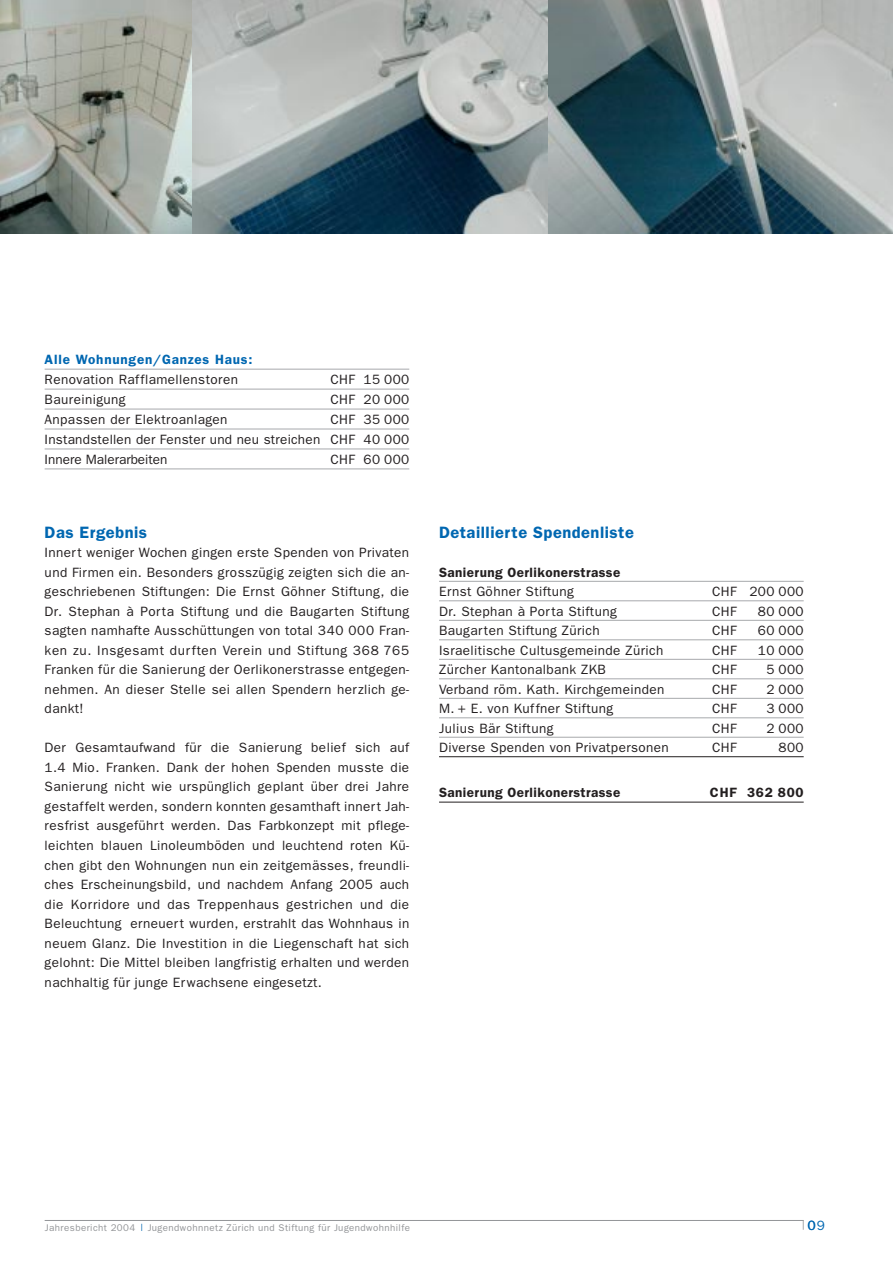
<style>
.page{position:relative;width:893px;height:1263px;background:#fff}
.page>*{position:absolute;margin:0;border:0;box-sizing:border-box;transform-origin:0 0}
.t1{font:600 16.5px "Franklin Gothic";letter-spacing:.03em;color:#0067b1}
.t2{font:13.5px/19.5px "Franklin Gothic";letter-spacing:.03em;color:#231f20;text-align:justify}
.t3{font:600 13.5px "Franklin Gothic";letter-spacing:.03em;color:#231f20}
.t4{font:600 13.5px "Franklin Gothic";letter-spacing:.06em;color:#0067b1}
.t5{font:600 13.5px "Franklin Gothic";letter-spacing:.06em;color:#231f20}
.t6{font:13.5px "Franklin Gothic";color:#0067b1}
.t7{font:9.75px "Franklin Gothic";letter-spacing:.04em;color:#939598}
.s1{font-size:10.5px;color:#0067b1}
</style>
<div class="page">
<hr style="left:45px;top:369px;width:364px;height:1px;background:#a7a9ac">
<hr style="left:45px;top:389px;width:364px;height:1px;background:#a7a9ac">
<hr style="left:45px;top:409px;width:364px;height:1px;background:#a7a9ac">
<hr style="left:45px;top:429px;width:364px;height:1px;background:#a7a9ac">
<hr style="left:45px;top:449px;width:364px;height:1px;background:#a7a9ac">
<hr style="left:45px;top:469px;width:364px;height:1px;background:#a7a9ac">
<hr style="left:45px;top:1220px;width:759px;height:1px;background:#939598">
<hr style="left:439px;top:581px;width:365px;height:1px;background:#a7a9ac">
<hr style="left:439px;top:600px;width:365px;height:1px;background:#a7a9ac">
<hr style="left:439px;top:620px;width:365px;height:1px;background:#a7a9ac">
<hr style="left:439px;top:639px;width:365px;height:1px;background:#a7a9ac">
<hr style="left:439px;top:659px;width:365px;height:1px;background:#a7a9ac">
<hr style="left:439px;top:678px;width:365px;height:1px;background:#a7a9ac">
<hr style="left:439px;top:698px;width:365px;height:1px;background:#a7a9ac">
<hr style="left:439px;top:717px;width:365px;height:1px;background:#a7a9ac">
<hr style="left:439px;top:737px;width:365px;height:1px;background:#a7a9ac">
<hr style="left:439px;top:756px;width:365px;height:1px;background:#231f20">
<hr style="left:439px;top:802px;width:365px;height:1px;background:#231f20">
<img style="left:191px;top:0;width:358px;height:234px">
<svg style="left:549px;top:0;width:344px;height:234px;background:#75868b"></svg>
<svg style="left:0;top:0;width:191px;height:234px;background:#9da29a"></svg>
<p class="t4" style="left:45px;top:355px;width:209px">Alle Wohnungen/Ganzes Haus:</p>
<p class="t2" style="left:45px;top:371px;width:195px">Renovation Rafflamellenstoren</p>
<p class="t2" style="left:330px;top:371px;width:80px">CHF 15 000</p>
<p class="t2" style="left:45px;top:391px;width:83px">Baureinigung</p>
<p class="t2" style="left:330px;top:391px;width:80px">CHF 20 000</p>
<p class="t2" style="left:45px;top:411px;width:184px">Anpassen der Elektroanlagen</p>
<p class="t2" style="left:45px;top:411px;width:366px;line-height:20px;text-indent:286px">CHF 35 000<br>Instandstellen der Fenster und neu streichen CHF 40 000<br>Innere Malerarbeiten</p>
<p class="t2" style="left:330px;top:451px;width:80px">CHF 60 000</p>
<p class="t1" style="left:45px;top:527px;width:104px">Das Ergebnis</p>
<p class="t2" style="left:45px;top:544px;width:366px">Innert weniger Wochen gingen erste Spenden von Privaten und Firmen ein. Besonders grosszügig zeigten sich die an&shy;geschriebenen Stiftungen: Die Ernst Göhner Stiftung, die Dr. Stephan à Porta Stiftung und die Baugarten Stiftung sagten namhafte Ausschüttungen von total 340 000 Fran&shy;ken zu. Insgesamt durften Verein und Stiftung 368 765<br>Franken für die Sanierung der Oerlikonerstrasse entgegen&shy;nehmen. An dieser Stelle sei allen Spendern herzlich ge&shy;dankt!</p>
<p class="t2" style="left:45px;top:739px;width:366px">Der Gesamtaufwand für die Sanierung belief sich auf 1.4 Mio. Franken. Dank der hohen Spenden musste die Sanierung nicht wie urspünglich geplant über drei Jahre gestaffelt werden, sondern konnten gesamthaft innert Jah&shy;resfrist ausgeführt werden. Das Farbkonzept mit pflege&shy;leichten blauen Linoleumböden und leuchtend roten Kü&shy;chen gibt den Wohnungen nun ein zeitgemässes, freundli&shy;ches Erscheinungsbild, und nachdem Anfang 2005 auch die Korridore und das Treppenhaus gestrichen und die Beleuchtung erneuert wurden, erstrahlt das Wohnhaus in neuem Glanz. Die Investition in die Liegenschaft hat sich gelohnt: Die Mittel bleiben langfristig erhalten und werden nachhaltig für junge Erwachsene eingesetzt.</p>
<p class="t1" style="left:439px;top:527px;width:196px">Detaillierte Spendenliste</p>
<p class="t3" style="left:439px;top:568px;width:183px">Sanierung Oerlikonerstrasse</p>
<p class="t2" style="left:439px;top:583px;width:136px">Ernst Göhner Stiftung</p>
<p class="t2" style="left:712px;top:583px;width:93px">CHF 200 000</p>
<p class="t2" style="left:439px;top:603px;width:179px">Dr. Stephan à Porta Stiftung</p>
<p class="t2" style="left:712px;top:603px;width:26px">CHF</p>
<p class="t2" style="left:758px;top:603px;width:47px">80 000</p>
<p class="t2" style="left:439px;top:622px;width:162px">Baugarten Stiftung Zürich</p>
<p class="t2" style="left:712px;top:622px;width:26px">CHF</p>
<p class="t2" style="left:758px;top:622px;width:47px">60 000</p>
<p class="t2" style="left:439px;top:642px;width:226px">Israelitische Cultusgemeinde Zürich</p>
<p class="t2" style="left:712px;top:642px;width:26px">CHF</p>
<p class="t2" style="left:758px;top:642px;width:47px">10 000</p>
<p class="t2" style="left:439px;top:661px;width:168px">Zürcher Kantonalbank ZKB</p>
<p class="t2" style="left:712px;top:661px;width:26px">CHF</p>
<p class="t2" style="left:766px;top:661px;width:39px">5 000</p>
<p class="t2" style="left:439px;top:681px;width:227px">Verband röm. Kath. Kirchgemeinden</p>
<p class="t2" style="left:712px;top:681px;width:26px">CHF</p>
<p class="t2" style="left:766px;top:681px;width:39px">2 000</p>
<p class="t2" style="left:439px;top:700px;width:176px">M. + E. von Kuffner Stiftung</p>
<p class="t2" style="left:712px;top:700px;width:26px">CHF</p>
<p class="t2" style="left:766px;top:700px;width:39px">3 000</p>
<p class="t2" style="left:439px;top:720px;width:116px">Julius Bär Stiftung</p>
<p class="t2" style="left:712px;top:720px;width:26px">CHF</p>
<p class="t2" style="left:766px;top:720px;width:39px">2 000</p>
<p class="t2" style="left:439px;top:739px;width:231px">Diverse Spenden von Privatpersonen</p>
<p class="t2" style="left:712px;top:739px;width:26px">CHF</p>
<p class="t2" style="left:779px;top:739px;width:27px">800</p>
<p class="t3" style="left:439px;top:788px;width:183px">Sanierung Oerlikonerstrasse</p>
<p class="t5" style="left:710px;top:788px;width:95px">CHF 362 800</p>
<p class="t7" style="left:45px;top:1224px;width:366px">Jahresbericht 2004 <span class="s1">|</span> Jugendwohnnetz Zürich und Stiftung für Jugendwohnhilfe</p>
<p class="t6" style="left:807px;top:1220px;width:19px">09</p>
</div>
